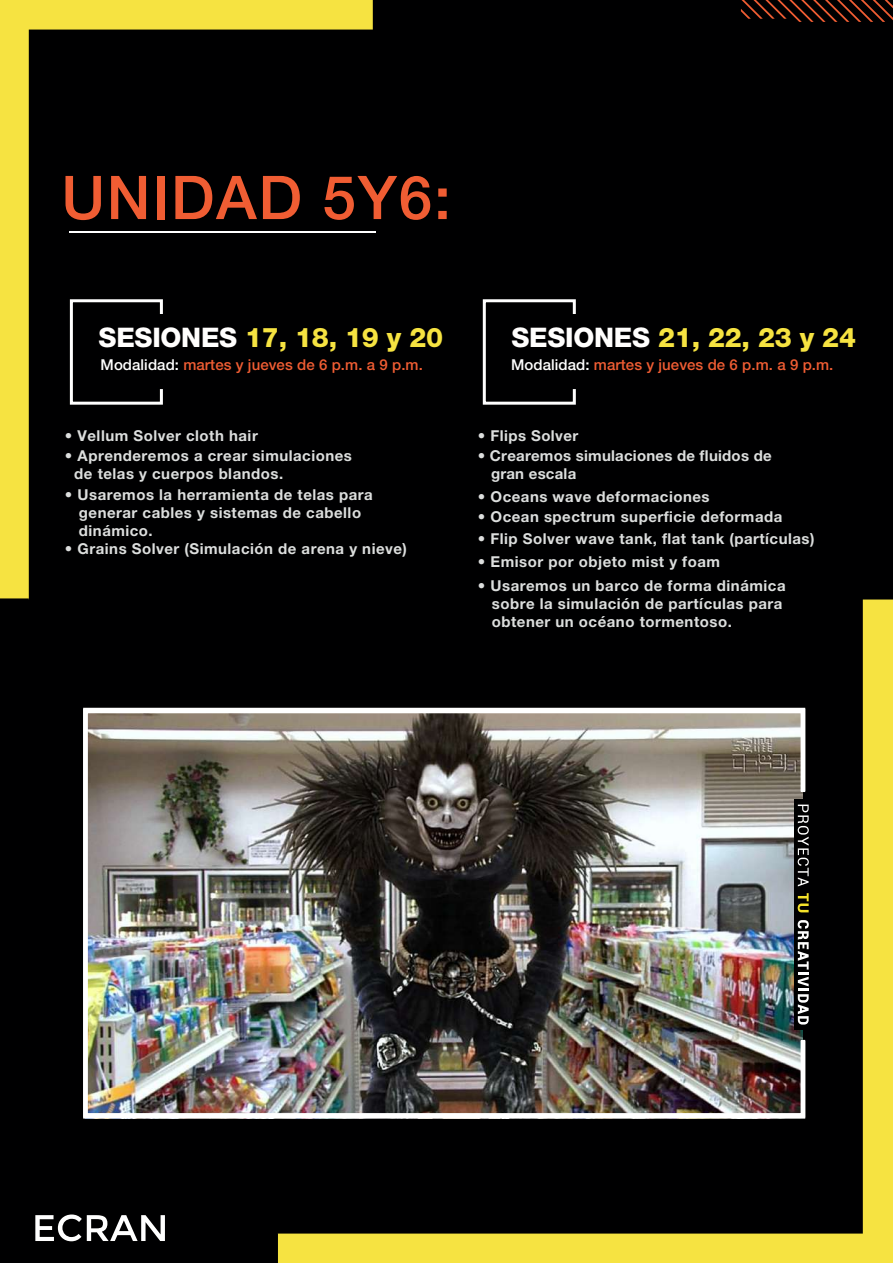
<style>
.page{position:relative;width:893px;height:1263px;background:#000001}
.page>*{position:absolute;margin:0;border:0;box-sizing:border-box;transform-origin:0 0}
.t1{font:500 60.45px "Helvetica Neue LT Pro";letter-spacing:.03em;color:#f05d33}
.t2{font:800 27px "Helvetica Neue LT Pro";letter-spacing:-.01em;color:#f6e341}
.t3{font:700 15px/18px "Helvetica Neue LT Pro";letter-spacing:.035em;color:#dcdedd}
.t4{font:500 15px "Helvetica Neue LT Pro";letter-spacing:.005em;color:#f05d33}
.t5{font:700 15px/18px "Helvetica Neue LT Pro";letter-spacing:.015em;color:#dcdedd}
.s1{color:#fffefd}
.s2{color:#fff}
</style>
<div class="page">
<hr style="left:69px;top:231px;width:307px;height:2px;background:#fff">
<svg style="left:482px;top:299px;width:94px;height:106px"></svg>
<svg style="left:0;top:0;width:373px;height:598px"></svg>
<img style="left:278px;top:599px;width:615px;height:664px">
<img style="left:0;top:598px;width:278px;height:644px">
<svg style="left:741px;top:0;width:152px;height:22px"></svg>
<svg style="left:35px;top:1214px;width:130px;height:27px"></svg>
<div style="left:794px;top:800px;width:15px;height:230px;background:#000001"></div>
<svg style="left:798px;top:804px;width:11px;height:82px"></svg>
<svg style="left:798px;top:893px;width:11px;height:19px"></svg>
<svg style="left:798px;top:920px;width:11px;height:104px"></svg>
<h1 class="t1" style="left:61px;top:161px;width:391px">UNIDAD 5Y6:</h1>
<h2 class="t2" style="left:99px;top:322px;width:346px"><span class="s1">SESIONES</span> 17, 18, 19 y 20</h2>
<h2 class="t2" style="left:512px;top:322px;width:346px"><span class="s1">SESIONES</span> 21, 22, 23 y 24</h2>
<p class="t4" style="left:101px;top:356px;width:324px"><span class="s2">Modalidad:</span> martes y jueves de 6 p.m. a 9 p.m.</p>
<p class="t4" style="left:511px;top:356px;width:324px"><span class="s2">Modalidad:</span> martes y jueves de 6 p.m. a 9 p.m.</p>
<p class="t3" style="left:65px;top:426px;width:194px">• Vellum Solver cloth hair</p>
<p class="t3" style="left:478px;top:426px;width:102px">• Flips Solver</p>
<p class="t3" style="left:74px;top:446px;width:279px;text-indent:-9px">• Aprenderemos a crear simulaciones de telas y cuerpos blandos.</p>
<p class="t5" style="left:491px;top:446px;width:282px;text-indent:-13px">• Crearemos simulaciones de fluidos de gran escala</p>
<p class="t3" style="left:79px;top:485px;width:295px;text-indent:-14px">• Usaremos la herramienta de telas para generar cables y sistemas de cabello dinámico.</p>
<p class="t3" style="left:65px;top:540px;width:344px">• Grains Solver (Simulación de arena y nieve)</p>
<p class="t3" style="left:478px;top:487px;width:233px">• Oceans wave deformaciones</p>
<p class="t3" style="left:478px;top:507px;width:306px">• Ocean spectrum superficie deformada</p>
<p class="t3" style="left:478px;top:530px;width:338px">• Flip Solver wave tank, flat tank (partículas)</p>
<p class="t3" style="left:478px;top:553px;width:244px">• Emisor por objeto mist y foam</p>
<p class="t3" style="left:492px;top:576px;width:295px;text-indent:-14px">• Usaremos un barco de forma dinámica sobre la simulación de partículas para obtener un océano tormentoso.</p>
</div>
